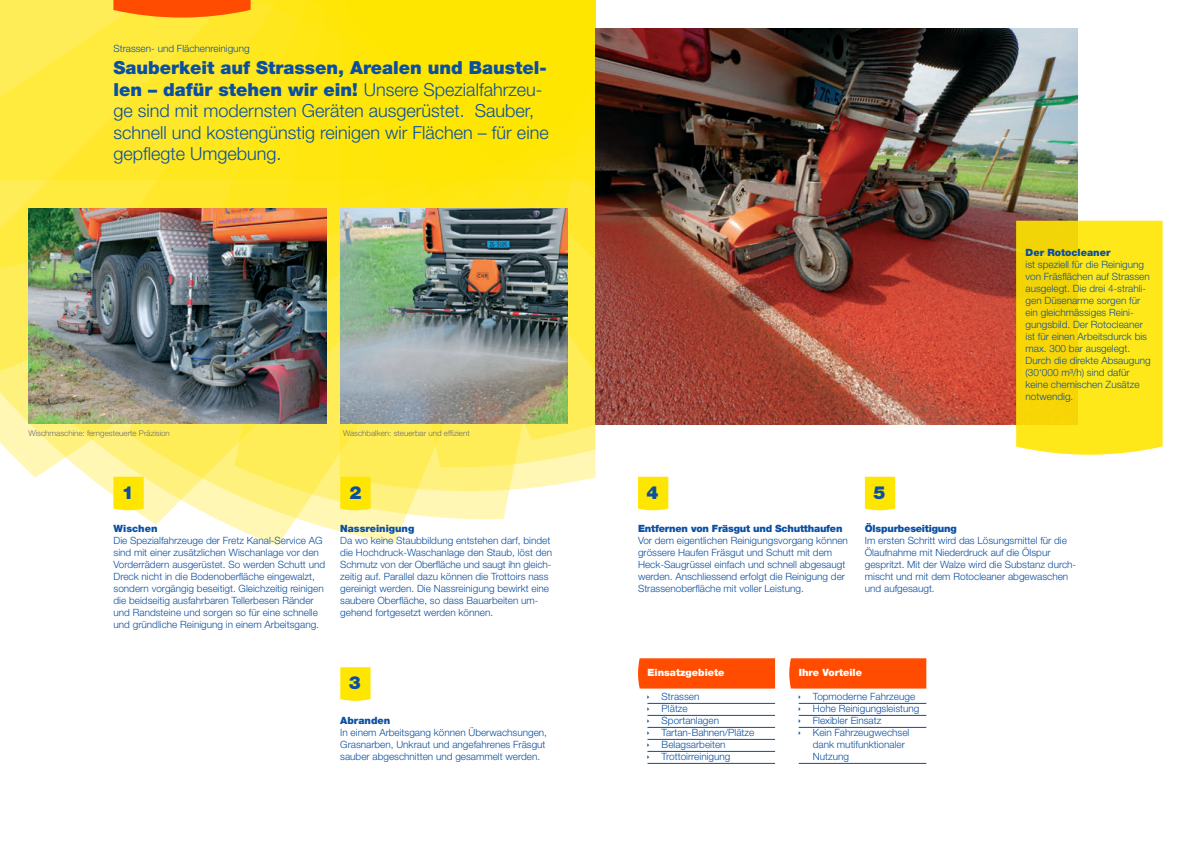
<style>
.page{position:relative;width:1191px;height:842px;background:#fff}
.page>*{position:absolute;margin:0;border:0;box-sizing:border-box;transform-origin:0 0}
.t1{font:300 18px/21.6px "Helvetica Neue";color:#0a4fa2}
.t2{font:900 18px "Helvetica Neue";color:#0a4fa2}
.t3{font:300 10px/12px "Helvetica Neue";color:#0a4fa2}
.t4{font:900 10px "Helvetica Neue";letter-spacing:-.02em;color:#0a4fa2}
.t5{font:900 10px "Helvetica Neue";color:#0a4fa2}
.t6{font:900 10px "Helvetica Neue";color:#fff}
.t7{font:300 8px "Helvetica Neue";color:#6c6d70}
.s1{font-weight:900}
</style>
<div class="page">
<svg style="left:0;top:0;width:25px;height:468px;background:#ffed61"></svg>
<svg style="left:25px;top:0;width:255px;height:546px"></svg>
<svg style="left:128px;top:424px;width:277px;height:119px"></svg>
<svg style="left:234px;top:440px;width:275px;height:80px;background:#fff393"></svg>
<svg style="left:340px;top:468px;width:255px;height:23px;background:#fff38f"></svg>
<svg style="left:257px;top:440px;width:338px;height:28px;background:#fe6"></svg>
<svg style="left:191px;top:398px;width:404px;height:42px;background:#feec58"></svg>
<svg style="left:97px;top:0;width:498px;height:280px;background:#fae232"></svg>
<svg style="left:99px;top:0;width:496px;height:212px;background:#ffe614"></svg>
<img style="left:595px;top:28px;width:482px;height:396px">
<img style="left:28px;top:208px;width:298px;height:216px">
<img style="left:340px;top:208px;width:227px;height:216px">
<svg style="left:1016px;top:221px;width:146px;height:234px;background:#fbe015"></svg>
<svg style="left:113px;top:477px;width:31px;height:33px"></svg>
<svg style="left:340px;top:477px;width:30px;height:33px"></svg>
<svg style="left:340px;top:667px;width:30px;height:34px"></svg>
<div style="left:638px;top:658px;width:137px;height:30px;background:#ff4c00"></div>
<div style="left:789px;top:658px;width:137px;height:30px;background:#ff4c00"></div>
<svg style="left:865px;top:477px;width:30px;height:33px"></svg>
<svg style="left:638px;top:477px;width:30px;height:33px"></svg>
<svg style="left:113px;top:0;width:138px;height:18px;background:#ff6609"></svg>
<hr style="left:647px;top:703px;width:128px;height:1px;background:#0a4fa2">
<hr style="left:647px;top:715px;width:128px;height:1px;background:#0a4fa2">
<hr style="left:647px;top:727px;width:128px;height:1px;background:#0a4fa2">
<hr style="left:647px;top:739px;width:128px;height:1px;background:#0a4fa2">
<hr style="left:647px;top:751px;width:128px;height:1px;background:#0a4fa2">
<hr style="left:647px;top:763px;width:128px;height:1px;background:#0a4fa2">
<hr style="left:798px;top:703px;width:128px;height:1px;background:#0a4fa2">
<hr style="left:798px;top:715px;width:128px;height:1px;background:#0a4fa2">
<hr style="left:798px;top:727px;width:128px;height:1px;background:#0a4fa2">
<hr style="left:798px;top:763px;width:128px;height:1px;background:#0a4fa2">
<p class="t3" style="left:113px;top:43px;width:138px">Strassen- und Flächenreinigung</p>
<h1 class="t1" style="left:113px;top:56px;width:437px"><span class="s1">Sauberkeit auf Strassen, Arealen und Baustel&shy;len – dafür stehen wir ein!</span> Unsere Spezialfahrzeu&shy;ge sind mit modernsten Geräten ausgerüstet. Sauber, schnell und kostengünstig reinigen wir Flächen – für eine gepflegte Umgebung.</h1>
<p class="t7" style="left:28px;top:429px;width:143px">Wischmaschine: ferngesteuerte Präzision</p>
<p class="t7" style="left:343px;top:429px;width:128px">Waschbalken: steuerbar und effizient</p>
<h1 class="t2" style="left:122px;top:482px;width:14px">1</h1>
<h1 class="t2" style="left:349px;top:482px;width:14px">2</h1>
<p class="t5" style="left:114px;top:523px;width:45px">Wischen</p>
<p class="t3" style="left:114px;top:535px;width:213px">Die Spezialfahrzeuge der Fretz Kanal-Service AG sind mit einer zusätzlichen Wischanlage vor den Vorderrädern ausgerüstet. So werden Schutt und Dreck nicht in die Bodenoberfläche eingewalzt, sondern vorgängig beseitigt. Gleichzeitig reinigen die beidseitig ausfahrbaren Tellerbesen Ränder und Randsteine und sorgen so für eine schnelle und gründliche Reinigung in einem Arbeitsgang.</p>
<p class="t5" style="left:340px;top:523px;width:76px">Nassreinigung</p>
<p class="t3" style="left:340px;top:535px;width:213px">Da wo keine Staubbildung entstehen darf, bindet die Hochdruck-Waschanlage den Staub, löst den Schmutz von der Oberfläche und saugt ihn gleich&shy;zeitig auf. Parallel dazu können die Trottoirs nass gereinigt werden. Die Nassreinigung bewirkt eine saubere Oberfläche, so dass Bauarbeiten um&shy;gehend fortgesetzt werden können.</p>
<h1 class="t2" style="left:349px;top:672px;width:14px">3</h1>
<p class="t5" style="left:340px;top:715px;width:51px">Abranden</p>
<p class="t3" style="left:340px;top:727px;width:208px">In einem Arbeitsgang können Überwachsungen,<br>Grasnarben, Unkraut und angefahrenes Fräsgut sauber abgeschnitten und gesammelt werden.</p>
<h1 class="t2" style="left:646px;top:482px;width:14px">4</h1>
<h1 class="t2" style="left:873px;top:482px;width:14px">5</h1>
<p class="t5" style="left:1025px;top:247px;width:86px">Der Rotocleaner</p>
<p class="t3" style="left:1025px;top:259px;width:127px">ist speziell für die Reinigung von Fräsflächen auf Strassen ausgelegt. Die drei 4-strahli&shy;gen Düsenarme sorgen für ein gleichmässiges Reini&shy;gungsbild. Der Rotocleaner ist für einen Arbeitsdurck bis max. 300 bar ausgelegt.<br>Durch die direkte Absaugung (30‘000 m³/h) sind dafür keine chemischen Zusätze notwendig.</p>
<p class="t4" style="left:638px;top:523px;width:206px">Entfernen von Fräsgut und Schutthaufen</p>
<p class="t3" style="left:638px;top:535px;width:211px">Vor dem eigentlichen Reinigungsvorgang können grössere Haufen Fräsgut und Schutt mit dem Heck-Saugrüssel einfach und schnell abgesaugt werden. Anschliessend erfolgt die Reinigung der Strassenoberfläche mit voller Leistung.</p>
<p class="t4" style="left:865px;top:523px;width:93px">Ölspurbeseitigung</p>
<p class="t3" style="left:865px;top:535px;width:213px">Im ersten Schritt wird das Lösungsmittel für die Ölaufnahme mit Niederdruck auf die Ölspur gespritzt. Mit der Walze wird die Substanz durch&shy;mischt und mit dem Rotocleaner abgewaschen und aufgesaugt.</p>
<p class="t6" style="left:647px;top:667px;width:79px">Einsatzgebiete</p>
<p class="t3" style="left:661px;top:691px;width:94px">Strassen<br>Plätze<br>Sportanlagen<br>Tartan-Bahnen/Plätze<br>Belagsarbeiten<br>Trottoirreinigung</p>
<p class="t6" style="left:798px;top:667px;width:65px">Ihre Vorteile</p>
<p class="t3" style="left:813px;top:691px;width:108px">Topmoderne Fahrzeuge<br>Hohe Reinigungsleistung<br>Flexibler Einsatz<br>Kein Fahrzeugwechsel dank mutifunktionaler<br>Nutzung</p>
</div>
